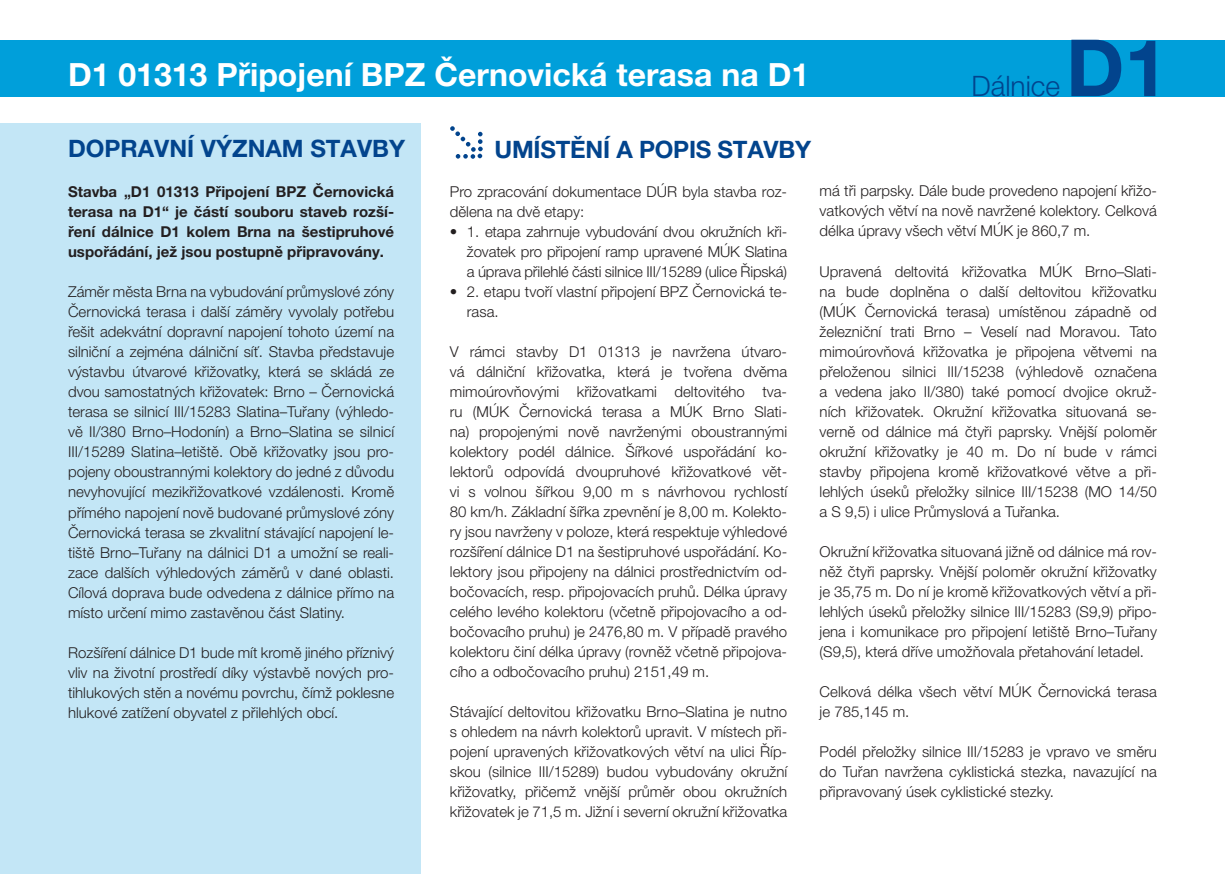
<style>
.page{position:relative;width:1225px;height:874px;background:#fff}
.page>*{position:absolute;margin:0;border:0;box-sizing:border-box;transform-origin:0 0}
.t1{font:700 78.8px "Helvetica Neue LT Pro";color:#02448d}
.t2{font:700 32px "Helvetica Neue LT Pro";color:#fff}
.t3{font:300 28.2px "Helvetica Neue LT Pro";color:#02448d}
.t4{font:700 24px "Helvetica Neue LT Pro";color:#02448d}
.t5{font:300 15px/20px "Helvetica Neue LT Pro";color:#231f20;text-align:justify}
.t6{font:700 15px/20px "Helvetica Neue LT Pro";color:#231f20;text-align:justify}
</style>
<div class="page">
<div style="left:0;top:40px;width:1225px;height:56px;background:#009fda"></div>
<div style="left:0;top:123px;width:421px;height:750px;background:#c3e6f6"></div>
<svg style="left:450px;top:126px;width:33px;height:33px"></svg>
<h2 class="t2" style="left:68px;top:55px;width:742px">D1 01313 Připojení BPZ Černovická terasa na D1</h2>
<h3 class="t4" style="left:68px;top:133px;width:338px">DOPRAVNÍ VÝZNAM STAVBY</h3>
<h3 class="t4" style="left:494px;top:135px;width:318px">UMÍSTĚNÍ A POPIS STAVBY</h3>
<h3 class="t3" style="left:971px;top:69px;width:90px">Dálnice</h3>
<h1 class="t1" style="left:1066px;top:19px;width:104px">D1</h1>
<p class="t6" style="left:68px;top:181px;width:328px">Stavba „D1 01313 Připojení BPZ Černovická terasa na D1“ je částí souboru staveb rozší&shy;ření dálnice D1 kolem Brna na šestipruhové uspořádání, jež jsou postupně připravovány.</p>
<p class="t5" style="left:68px;top:281px;width:328px">Záměr města Brna na vybudování průmyslové zóny Černovická terasa i další záměry vyvolaly potřebu řešit adekvátní dopravní napojení tohoto území na silniční a zejména dálniční síť. Stavba představuje výstavbu útvarové křižovatky, která se skládá ze dvou samostatných křižovatek: Brno – Černovická terasa se silnicí III/15283 Slatina–Tuřany (výhledo&shy;vě II/380 Brno–Hodonín) a Brno–Slatina se silnicí III/15289 Slatina–letiště. Obě křižovatky jsou pro&shy;pojeny oboustrannými kolektory do jedné z důvodu nevyhovující mezikřižovatkové vzdálenosti. Kromě přímého napojení nově budované průmyslové zóny Černovická terasa se zkvalitní stávající napojení le&shy;tiště Brno–Tuřany na dálnici D1 a umožní se reali&shy;zace dalších výhledových záměrů v dané oblasti.<br>Cílová doprava bude odvedena z dálnice přímo na místo určení mimo zastavěnou část Slatiny.</p>
<p class="t5" style="left:68px;top:641px;width:328px">Rozšíření dálnice D1 bude mít kromě jiného příznivý vliv na životní prostředí díky výstavbě nových pro&shy;tihlukových stěn a novému povrchu, čímž poklesne hlukové zatížení obyvatel z přilehlých obcí.</p>
<p class="t5" style="left:450px;top:181px;width:339px">Pro zpracování dokumentace DÚR byla stavba roz&shy;dělena na dvě etapy:</p>
<p class="t5" style="left:467px;top:221px;width:322px;text-indent:-17px">• 1. etapa zahrnuje vybudování dvou okružních kři&shy;žovatek pro připojení ramp upravené MÚK Slatina a úprava přilehlé části silnice III/15289 (ulice Řipská)</p>
<p class="t5" style="left:467px;top:281px;width:322px;text-indent:-17px">• 2. etapu tvoří vlastní připojení BPZ Černovická te&shy;rasa.</p>
<p class="t5" style="left:450px;top:341px;width:339px">V rámci stavby D1 01313 je navržena útvaro&shy;vá dálniční křižovatka, která je tvořena dvěma mimoúrovňovými křižovatkami deltovitého tva&shy;ru (MÚK Černovická terasa a MÚK Brno Slati&shy;na) propojenými nově navrženými oboustrannými kolektory podél dálnice. Šířkové uspořádání ko&shy;lektorů odpovídá dvoupruhové křižovatkové vět&shy;vi s volnou šířkou 9,00 m s návrhovou rychlostí 80 km/h. Základní šířka zpevnění je 8,00 m. Kolekto&shy;ry jsou navrženy v poloze, která respektuje výhledové rozšíření dálnice D1 na šestipruhové uspořádání. Ko&shy;lektory jsou připojeny na dálnici prostřednictvím od&shy;bočovacích, resp. připojovacích pruhů. Délka úpravy celého levého kolektoru (včetně připojovacího a od&shy;bočovacího pruhu) je 2476,80 m. V případě pravého kolektoru činí délka úpravy (rovněž včetně připojova&shy;cího a odbočovacího pruhu) 2151,49 m.</p>
<p class="t5" style="left:450px;top:701px;width:339px">Stávající deltovitou křižovatku Brno–Slatina je nutno s ohledem na návrh kolektorů upravit. V místech při&shy;pojení upravených křižovatkových větví na ulici Říp&shy;skou (silnice III/15289) budou vybudovány okružní křižovatky, přičemž vnější průměr obou okružních křižovatek je 71,5 m. Jižní i severní okružní křižovatka</p>
<p class="t5" style="left:819px;top:181px;width:339px">má tři parpsky. Dále bude provedeno napojení křižo&shy;vatkových větví na nově navržené kolektory. Celková délka úpravy všech větví MÚK je 860,7 m.</p>
<p class="t5" style="left:819px;top:261px;width:339px">Upravená deltovitá křižovatka MÚK Brno–Slati&shy;na bude doplněna o další deltovitou křižovatku (MÚK Černovická terasa) umístěnou západně od železniční trati Brno – Veselí nad Moravou. Tato mimoúrovňová křižovatka je připojena větvemi na přeloženou silnici III/15238 (výhledově označena a vedena jako II/380) také pomocí dvojice okruž&shy;ních křižovatek. Okružní křižovatka situovaná se&shy;verně od dálnice má čtyři paprsky. Vnější poloměr okružní křižovatky je 40 m. Do ní bude v rámci stavby připojena kromě křižovatkové větve a při&shy;lehlých úseků přeložky silnice III/15238 (MO 14/50 a S 9,5) i ulice Průmyslová a Tuřanka.</p>
<p class="t5" style="left:819px;top:541px;width:339px">Okružní křižovatka situovaná jižně od dálnice má rov&shy;něž čtyři paprsky. Vnější poloměr okružní křižovatky je 35,75 m. Do ní je kromě křižovatkových větví a při&shy;lehlých úseků přeložky silnice III/15283 (S9,9) připo&shy;jena i komunikace pro připojení letiště Brno–Tuřany (S9,5), která dříve umožňovala přetahování letadel.</p>
<p class="t5" style="left:819px;top:681px;width:339px">Celková délka všech větví MÚK Černovická terasa je 785,145 m.</p>
<p class="t5" style="left:819px;top:741px;width:339px">Podél přeložky silnice III/15283 je vpravo ve směru do Tuřan navržena cyklistická stezka, navazující na připravovaný úsek cyklistické stezky.</p>
</div>
